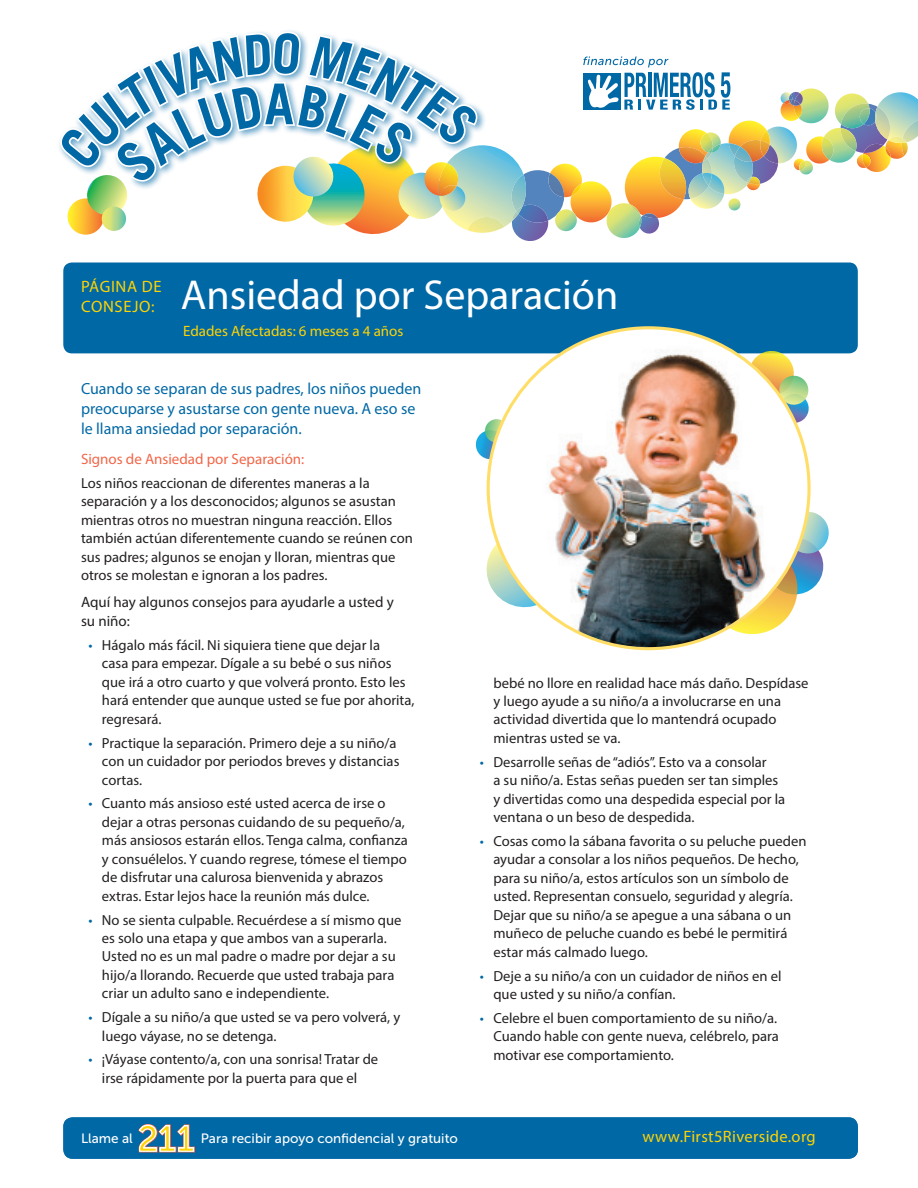
<style>
.page{position:relative;width:918px;height:1188px;background:#fff}
.page>*{position:absolute;margin:0;border:0;box-sizing:border-box;transform-origin:0 0}
.t1{font:42px "Myriad Pro";color:#fff}
.t2{font:16.5px "Myriad Pro";letter-spacing:.02em;color:#fed304}
.t3{font:16.5px/19.8px "Myriad Pro";letter-spacing:.04em;color:#fed304}
.t4{font:16.2px/20px "Myriad Pro";color:#0068a5}
.t5{font:15.75px "Museo Sans 500";letter-spacing:.025em;color:#fed304}
.t6{font:15px/19.2px "Myriad Pro";color:#231f20}
.t7{font:15px "Myriad Pro";color:#f26648}
.t8{font:15px "Myriad Pro";color:#fed304}
.t9{font:14.7px/18.5px "Myriad Pro";color:#231f20}
.t10{font:13.5px "Museo Sans 500";color:#fff}
.s1{color:#0068a5}
</style>
<div class="page">
<div style="left:63px;top:262px;width:795px;height:91px;background:#0068a5;border-radius:9px"></div>
<div style="left:63px;top:1117px;width:795px;height:42px;background:#0068a5;border-radius:9px"></div>
<svg style="left:138px;top:1124px;width:57px;height:29px"></svg>
<svg style="left:67px;top:198px;width:37px;height:37px"></svg>
<svg style="left:84px;top:56px;width:834px;height:185px"></svg>
<svg style="left:59px;top:30px;width:419px;height:142px"></svg>
<svg style="left:61px;top:33px;width:416px;height:135px"></svg>
<svg style="left:803px;top:510px;width:26px;height:84px"></svg>
<svg style="left:475px;top:423px;width:13px;height:36px"></svg>
<svg style="left:803px;top:353px;width:7px;height:67px"></svg>
<img style="left:488px;top:328px;width:315px;height:321px">
<p class="t3" style="left:81px;top:276px;width:82px">PÁGINA DE<br>CONSEJO:</p>
<h1 class="t1" style="left:181px;top:269px;width:439px">Ansiedad por Separación</h1>
<p class="t8" style="left:183px;top:322px;width:222px">Edades Afectadas: 6 meses a 4 años</p>
<p class="t4" style="left:81px;top:378px;width:342px">Cuando se separan de sus padres, los niños pueden preocuparse y asustarse con gente nueva. A eso se le llama ansiedad por separación.</p>
<p class="t7" style="left:81px;top:450px;width:225px">Signos de Ansiedad por Separación:</p>
<p class="t9" style="left:81px;top:473px;width:333px">Los niños reaccionan de diferentes maneras a la separación y a los desconocidos; algunos se asustan mientras otros no muestran ninguna reacción. Ellos también actúan diferentemente cuando se reúnen con sus padres; algunos se enojan y lloran, mientras que otros se molestan e ignoran a los padres.</p>
<p class="t6" style="left:81px;top:592px;width:314px">Aquí hay algunos consejos para ayudarle a usted y su niño:</p>
<p class="t9" style="left:102px;top:636px;width:314px;text-indent:-13px"><span class="s1">•</span> Hágalo más fácil. Ni siquiera tiene que dejar la<br>casa para empezar. Dígale a su bebé o sus niños que irá a otro cuarto y que volverá pronto. Esto les hará entender que aunque usted se fue por ahorita, regresará.</p>
<p class="t9" style="left:102px;top:733px;width:299px;text-indent:-13px"><span class="s1">•</span> Practique la separación. Primero deje a su niño/a con un cuidador por periodos breves y distancias cortas.</p>
<p class="t9" style="left:102px;top:794px;width:307px;text-indent:-13px"><span class="s1">•</span> Cuanto más ansioso esté usted acerca de irse o dejar a otras personas cuidando de su pequeño/a, más ansiosos estarán ellos. Tenga calma, confianza y consuélelos. Y cuando regrese, tómese el tiempo de disfrutar una calurosa bienvenida y abrazos extras. Estar lejos hace la reunión más dulce.</p>
<p class="t9" style="left:102px;top:910px;width:301px;text-indent:-13px"><span class="s1">•</span> No se sienta culpable. Recuérdese a sí mismo que es solo una etapa y que ambos van a superarla.<br>Usted no es un mal padre o madre por dejar a su hijo/a llorando. Recuerde que usted trabaja para criar un adulto sano e independiente.</p>
<p class="t9" style="left:102px;top:1008px;width:300px;text-indent:-13px"><span class="s1">•</span> Dígale a su niño/a que usted se va pero volverá, y luego váyase, no se detenga.</p>
<p class="t9" style="left:88px;top:1050px;width:291px;text-align:center"><span class="s1">•</span> ¡Váyase contento/a, con una sonrisa! Tratar de irse rápidamente por la puerta para que el</p>
<p class="t9" style="left:493px;top:673px;width:317px">bebé no llore en realidad hace más daño. Despídase y luego ayude a su niño/a a involucrarse en una actividad divertida que lo mantendrá ocupado mientras usted se va.</p>
<p class="t9" style="left:493px;top:752px;width:293px;text-indent:-13px"><span class="s1">•</span> Desarrolle señas de “adiós”. Esto va a consolar<br>a su niño/a. Estas señas pueden ser tan simples y divertidas como una despedida especial por la ventana o un beso de despedida.</p>
<p class="t9" style="left:493px;top:832px;width:315px;text-indent:-13px"><span class="s1">•</span> Cosas como la sábana favorita o su peluche pueden ayudar a consolar a los niños pequeños. De hecho, para su niño/a, estos artículos son un símbolo de usted. Representan consuelo, seguridad y alegría.<br>Dejar que su niño/a se apegue a una sábana o un muñeco de peluche cuando es bebé le permitirá estar más calmado luego.</p>
<p class="t9" style="left:493px;top:966px;width:290px;text-indent:-13px"><span class="s1">•</span> Deje a su niño/a con un cuidador de niños en el que usted y su niño/a confían.</p>
<p class="t9" style="left:493px;top:1009px;width:287px;text-align:justify;text-indent:-13px"><span class="s1">•</span> Celebre el buen comportamiento de su niño/a.<br>Cuando hable con gente nueva, celébrelo, para motivar ese comportamiento.</p>
<p class="t10" style="left:81px;top:1131px;width:53px">Llame al</p>
<p class="t10" style="left:201px;top:1131px;width:259px">Para recibir apoyo confidencial y gratuito</p>
<p class="t2" style="left:643px;top:1127px;width:175px">www.First5Riverside.org</p>
<p class="t10" style="left:81px;top:1131px;width:26px">Dial</p>
<p class="t10" style="left:178px;top:1131px;width:184px">For free, confidential support</p>
<p class="t5" style="left:573px;top:1129px;width:246px">www.GrowingHealthyMinds.org</p>
</div>
